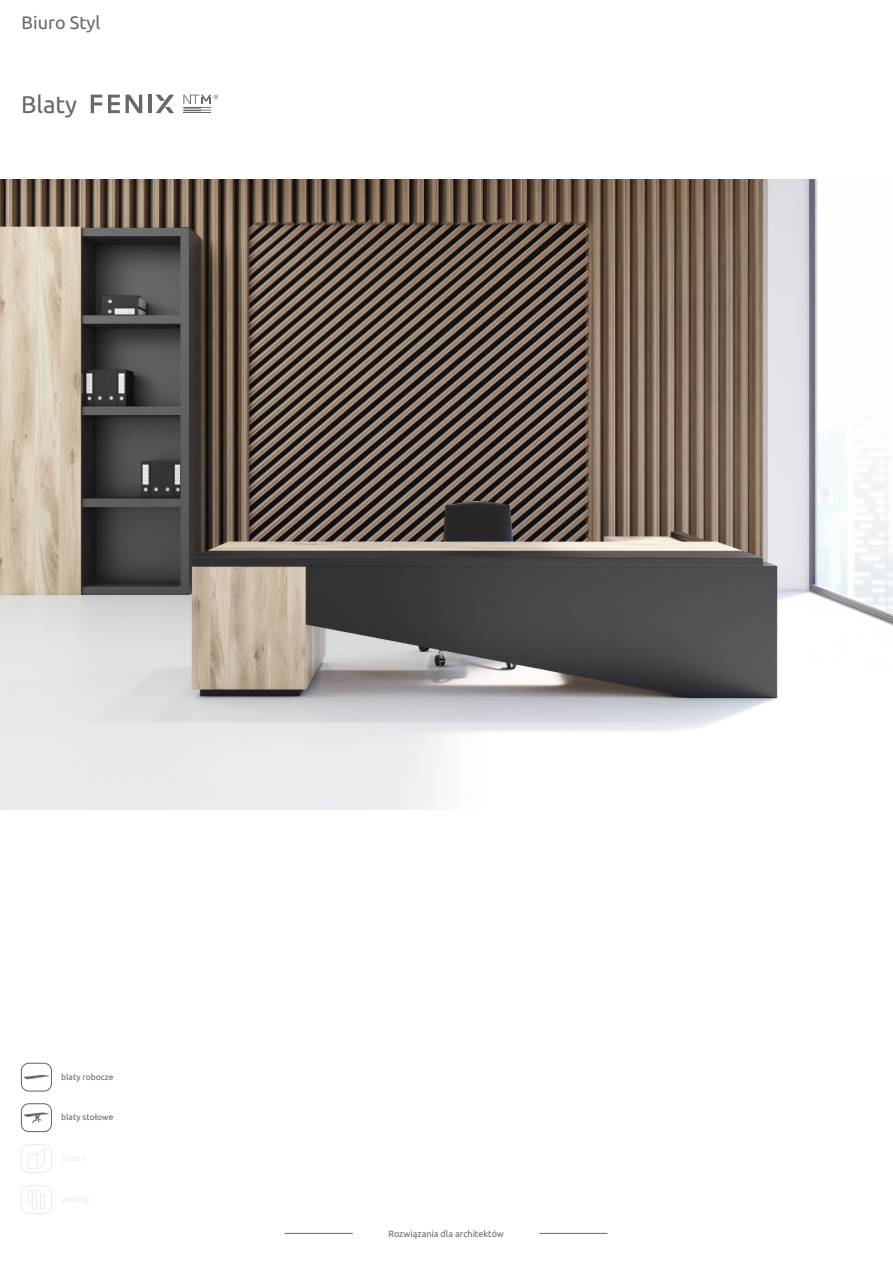
<style>
.page{position:relative;width:893px;height:1263px;background:#fff}
.page>*{position:absolute;margin:0;border:0;box-sizing:border-box;transform-origin:0 0}
.t1{font:24px "Ubuntu";color:#676767}
.t2{font:18px "Ubuntu";color:#676767}
.t3{font:9px "Ubuntu";color:#676767}
.t4{font:8.55px "Ubuntu";color:#676767}
</style>
<div class="page">
<img style="left:0;top:180px;width:893px;height:630px">
<img style="left:82px;top:229px;width:118px;height:365px">
<svg style="left:156px;top:95px;width:18px;height:18px"></svg>
<svg style="left:91px;top:95px;width:11px;height:18px"></svg>
<svg style="left:108px;top:95px;width:12px;height:18px"></svg>
<hr style="left:148px;top:95px;width:3px;height:18px;background:#686868">
<svg style="left:126px;top:95px;width:16px;height:18px"></svg>
<svg style="left:183px;top:95px;width:35px;height:18px"></svg>
<div style="left:21px;top:1063px;width:31px;height:28px;border:1px solid #676767;border-radius:7px"></div>
<svg style="left:24px;top:1075px;width:25px;height:4px"></svg>
<div style="left:21px;top:1103px;width:31px;height:29px;border:1px solid #676767;border-radius:7px"></div>
<svg style="left:24px;top:1112px;width:25px;height:11px"></svg>
<svg style="left:21px;top:1144px;width:31px;height:29px"></svg>
<div style="left:21px;top:1185px;width:31px;height:29px;border:1px solid #ececec;border-radius:7px"></div>
<div style="left:28px;top:1190px;width:5px;height:14px;border:1px solid #ececec"></div>
<div style="left:32px;top:1195px;width:5px;height:14px;border:1px solid #ececec"></div>
<div style="left:36px;top:1190px;width:5px;height:14px;border:1px solid #ececec"></div>
<div style="left:40px;top:1195px;width:5px;height:14px;border:1px solid #ececec"></div>
<hr style="left:285px;top:1233px;width:68px;height:1px;background:#676767">
<hr style="left:539px;top:1233px;width:68px;height:1px;background:#676767">
<h2 class="t2" style="left:22px;top:15px;width:80px">Biuro Styl</h2>
<h1 class="t1" style="left:21px;top:95px;width:58px">Blaty</h1>
<p class="t4" style="left:61px;top:1073px;width:54px">blaty robocze</p>
<p class="t4" style="left:61px;top:1113px;width:54px">blaty stołowe</p>
<p class="t3" style="left:388px;top:1230px;width:117px">Rozwiązania dla architektów</p>
</div>
